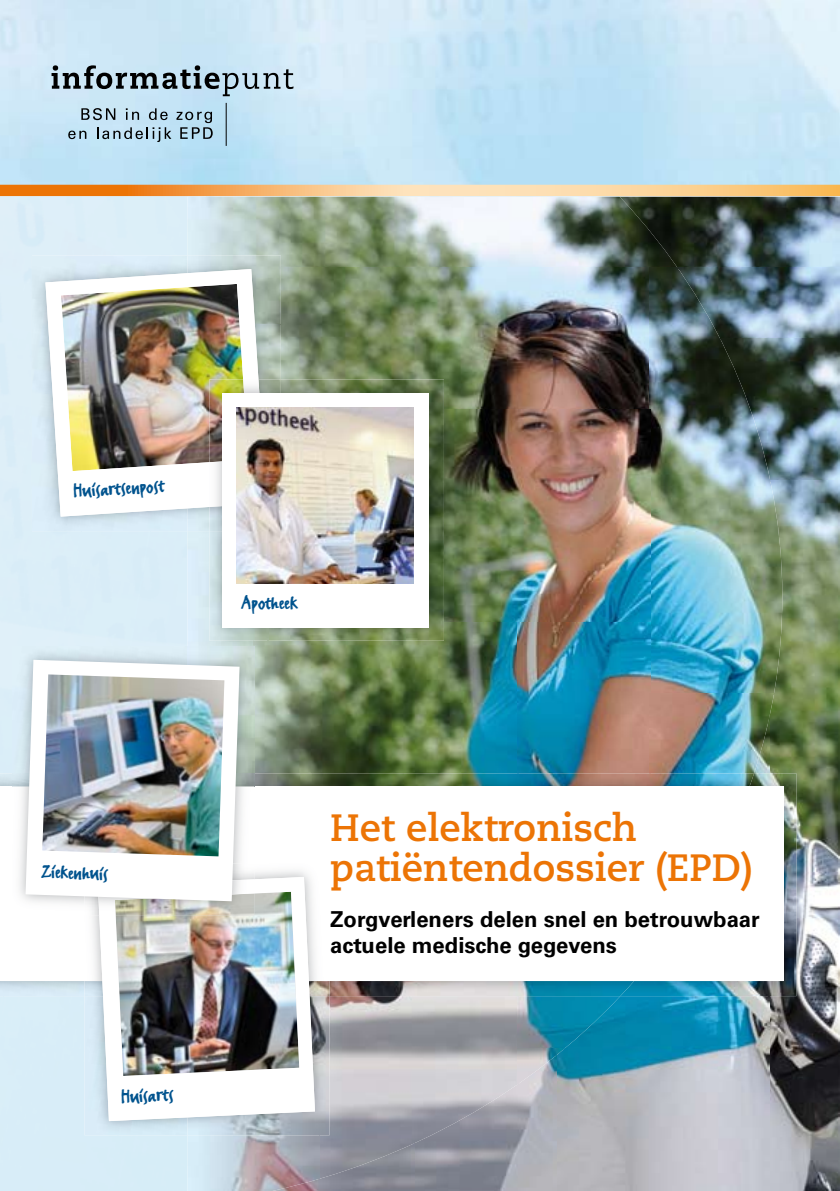
<style>
.page{position:relative;width:840px;height:1191px;background:#fff}
.page>*{position:absolute;margin:0;border:0;box-sizing:border-box;transform-origin:0 0}
.t1{font:700 38px/40px "Caecilia";color:#ec7405}
.t2{font:700 22px/26px "Univers";color:#000}
.t3{font:22px "FF Erikrighthand";color:#00538e}
</style>
<div class="page">
<div style="left:0;top:295px;width:32px;height:78px;background:#deeff8"></div>
<div style="left:61px;top:531px;width:90px;height:115px;background:#dbeef8"></div>
<div style="left:105px;top:1135px;width:82px;height:56px;background:#d7edf7"></div>
<img style="left:0;top:0;width:839px;height:185px">
<svg style="left:51px;top:65px;width:242px;height:31px;background:#98acb9"></svg>
<hr style="left:226px;top:103px;width:1px;height:43px;background:#000">
<svg style="left:68px;top:108px;width:144px;height:34px;background:#a2bdcd"></svg>
<svg style="left:0;top:185px;width:839px;height:11px;background:#f7ba73"></svg>
<img style="left:716px;top:197px;width:123px;height:70px">
<img style="left:781px;top:267px;width:58px;height:71px">
<img style="left:781px;top:338px;width:58px;height:142px">
<img style="left:768px;top:480px;width:71px;height:711px">
<img style="left:556px;top:996px;width:212px;height:195px">
<div style="left:518px;top:1120px;width:38px;height:71px;background:#b1b2b9"></div>
<img style="left:187px;top:197px;width:529px;height:70px">
<img style="left:281px;top:267px;width:368px;height:142px">
<img style="left:649px;top:267px;width:132px;height:506px">
<img style="left:443px;top:409px;width:207px;height:213px">
<img style="left:253px;top:622px;width:397px;height:151px">
<img style="left:319px;top:996px;width:199px;height:195px">
<img style="left:517px;top:996px;width:133px;height:53px">
<img style="left:517px;top:1048px;width:67px;height:72px">
<img style="left:187px;top:1135px;width:132px;height:56px">
<img style="left:737px;top:773px;width:59px;height:223px">
<img style="left:682px;top:981px;width:55px;height:15px">
<img style="left:254px;top:773px;width:499px;height:13px">
<img style="left:329px;top:981px;width:353px;height:15px">
<div style="left:0;top:786px;width:782px;height:195px;background:#fff"></div>
<img style="left:187px;top:255px;width:94px;height:69px">
<img style="left:266px;top:324px;width:15px;height:55px">
<img style="left:187px;top:516px;width:22px;height:15px">
<svg style="left:45px;top:269px;width:221px;height:247px"></svg>
<img style="left:84px;top:996px;width:245px;height:139px">
<img style="left:84px;top:981px;width:14px;height:15px">
<img style="left:315px;top:981px;width:14px;height:15px">
<svg style="left:98px;top:877px;width:217px;height:244px"></svg>
<img style="left:61px;top:284px;width:182px;height:187px">
<img style="left:116px;top:891px;width:183px;height:185px">
<img style="left:268px;top:379px;width:175px;height:261px">
<img style="left:209px;top:531px;width:59px;height:109px">
<img style="left:209px;top:379px;width:72px;height:152px">
<img style="left:209px;top:379px;width:57px;height:128px">
<img style="left:209px;top:379px;width:39px;height:83px">
<div style="left:223px;top:393px;width:206px;height:234px;background:#fff"></div>
<img style="left:237px;top:407px;width:176px;height:176px">
<img style="left:84px;top:863px;width:170px;height:52px">
<img style="left:98px;top:879px;width:156px;height:36px">
<img style="left:115px;top:893px;width:139px;height:22px">
<svg style="left:26px;top:660px;width:213px;height:241px"></svg>
<img style="left:42px;top:674px;width:182px;height:182px">
<p class="t3" style="left:72px;top:478px;width:93px;rotate:-4deg">Huisartsenpost</p>
<p class="t3" style="left:241px;top:589px;width:58px">Apotheek</p>
<p class="t3" style="left:41px;top:858px;width:69px;rotate:2deg">Ziekenhuis</p>
<p class="t3" style="left:120px;top:1083px;width:54px;rotate:-3deg">Huisarts</p>
<h1 class="t1" style="left:330px;top:808px;width:424px">Het elektronisch patiëntendossier (EPD)</h1>
<p class="t2" style="left:330px;top:906px;width:431px">Zorgverleners delen snel en betrouwbaar actuele medische gegevens</p>
</div>
